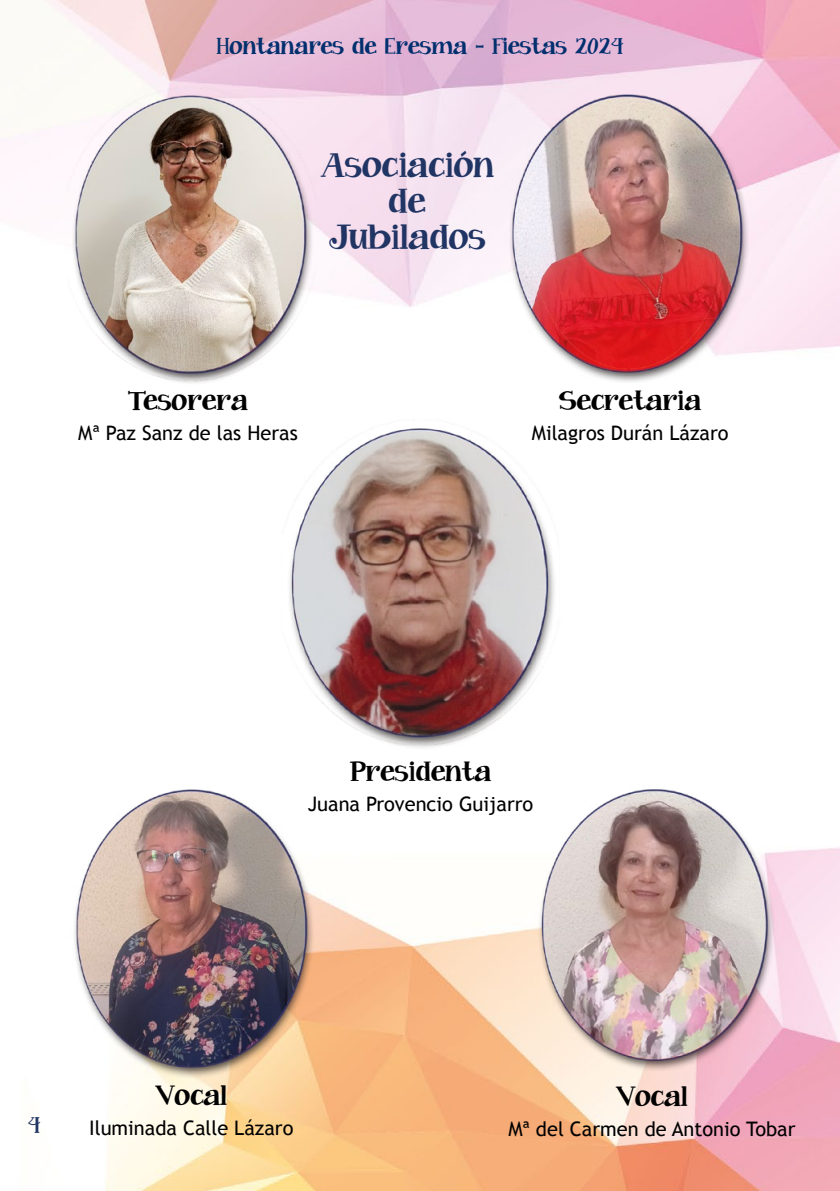
<style>
.page{position:relative;width:840px;height:1191px;background:#fff}
.page>*{position:absolute;margin:0;border:0;box-sizing:border-box;transform-origin:0 0}
.t1{font:30px/36px "Janda Curlygirl Chunky";color:#213564;text-align:center}
.t2{font:24px "Janda Curlygirl Chunky";color:#000}
.t3{font:20px "Trebuchet MS";color:#000}
.t4{font:20px "Janda Curlygirl Chunky";color:#002f6e}
.t5{font:20px "Janda Curlygirl Chunky";color:#213564}
</style>
<div class="page">
<img style="left:0;top:0;width:839px;height:1191px">
<img style="left:46px;top:79px;width:285px;height:305px">
<img style="left:259px;top:410px;width:316px;height:339px">
<img style="left:47px;top:773px;width:285px;height:305px">
<img style="left:513px;top:773px;width:279px;height:298px">
<img style="left:483px;top:78px;width:284px;height:305px">
<p class="t4" style="left:216px;top:36px;width:408px">Hontanares de Eresma - Fiestas 2024</p>
<h1 class="t1" style="left:320px;top:148px;width:175px">Asociación de<br>Jubilados</h1>
<p class="t2" style="left:128px;top:388px;width:121px">Tesorera</p>
<p class="t3" style="left:78px;top:421px;width:221px">Mª Paz Sanz de las Heras</p>
<p class="t2" style="left:559px;top:388px;width:144px">Secretaria</p>
<p class="t3" style="left:531px;top:421px;width:198px">Milagros Durán Lázaro</p>
<p class="t2" style="left:349px;top:758px;width:143px">Presidenta</p>
<p class="t3" style="left:307px;top:791px;width:227px">Juana Provencio Guijarro</p>
<p class="t5" style="left:28px;top:1114px;width:14px">4</p>
<p class="t2" style="left:155px;top:1083px;width:73px">Vocal</p>
<p class="t3" style="left:89px;top:1116px;width:206px">Iluminada Calle Lázaro</p>
<p class="t2" style="left:615px;top:1083px;width:73px">Vocal</p>
<p class="t3" style="left:508px;top:1117px;width:288px">Mª del Carmen de Antonio Tobar</p>
</div>
